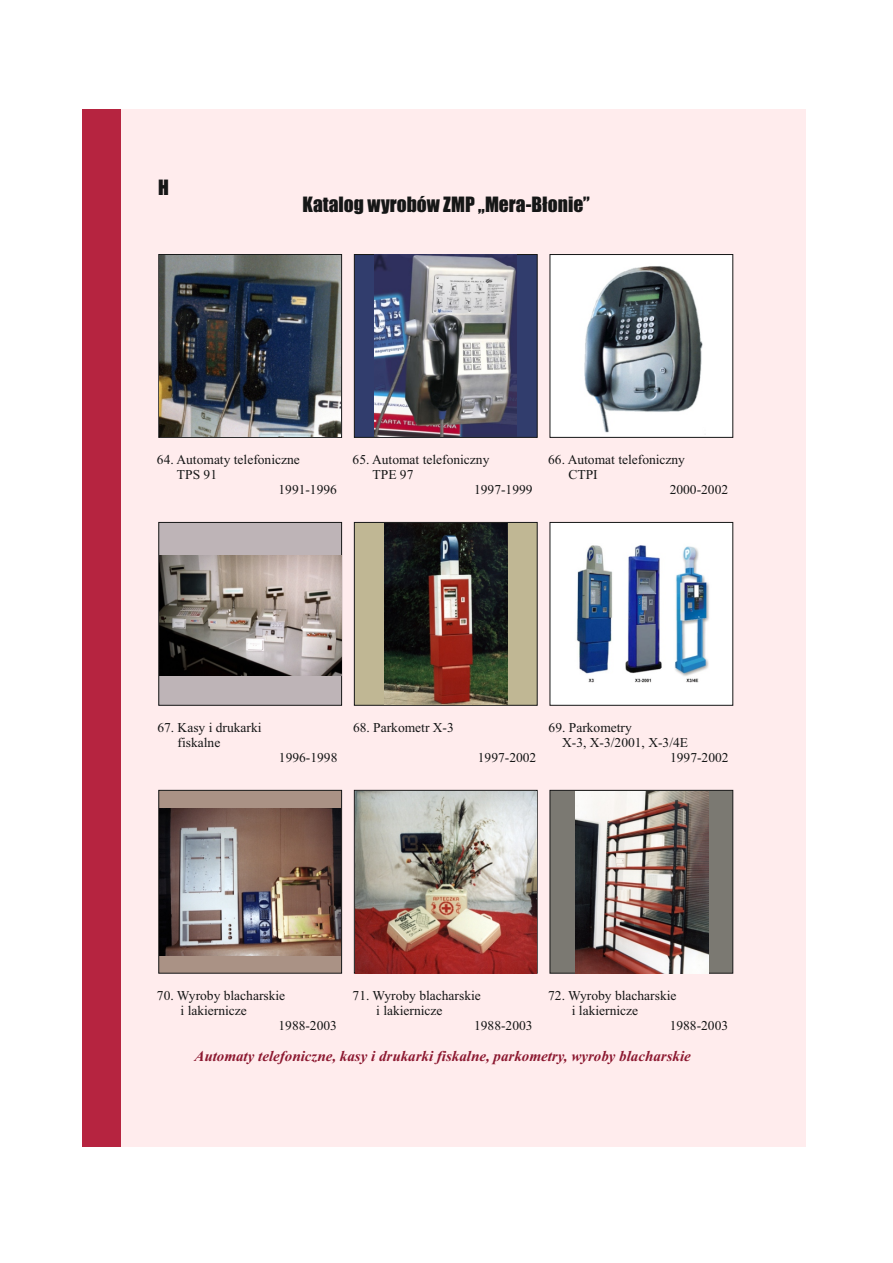
<style>
.page{position:relative;width:893px;height:1263px;background:#fff}
.page>*{position:absolute;margin:0;border:0;box-sizing:border-box;transform-origin:0 0}
.t1{font:19.5px "Impact";color:#151616}
.t2{font:italic 700 15px "Times New Roman";color:#8c1830}
.t3{font:13.5px/15px "Times New Roman";color:#151616}
</style>
<div class="page">
<div style="left:83px;top:110px;width:723px;height:1037px;background:#ffeced"></div>
<div style="left:83px;top:110px;width:38px;height:1037px;background:#b62440"></div>
<svg style="left:549px;top:789px;width:185px;height:185px"></svg>
<svg style="left:549px;top:522px;width:185px;height:184px"></svg>
<svg style="left:353px;top:522px;width:185px;height:184px"></svg>
<svg style="left:158px;top:522px;width:184px;height:184px"></svg>
<svg style="left:549px;top:254px;width:185px;height:184px"></svg>
<svg style="left:353px;top:254px;width:185px;height:184px"></svg>
<svg style="left:158px;top:254px;width:184px;height:184px"></svg>
<svg style="left:353px;top:789px;width:185px;height:185px"></svg>
<svg style="left:158px;top:789px;width:184px;height:185px"></svg>
<img style="left:160px;top:255px;width:181px;height:181px">
<img style="left:375px;top:255px;width:141px;height:181px">
<img style="left:572px;top:258px;width:145px;height:177px">
<img style="left:159px;top:555px;width:182px;height:120px">
<img style="left:384px;top:523px;width:123px;height:182px">
<img style="left:553px;top:526px;width:179px;height:172px">
<img style="left:160px;top:808px;width:181px;height:148px">
<img style="left:355px;top:791px;width:181px;height:182px">
<img style="left:575px;top:791px;width:133px;height:182px">
<h1 class="t1" style="left:158px;top:180px;width:12px">H</h1>
<h1 class="t1" style="left:303px;top:197px;width:289px">Katalog wyrobów ZMP „Mera-Błonie”</h1>
<p class="t3" style="left:157px;top:454px;width:144px">64. Automaty telefoniczne</p>
<p class="t3" style="left:177px;top:468px;width:42px">TPS 91</p>
<p class="t3" style="left:278px;top:483px;width:60px">1991-1996</p>
<p class="t3" style="left:353px;top:454px;width:138px">65. Automat telefoniczny</p>
<p class="t3" style="left:373px;top:468px;width:42px">TPE 97</p>
<p class="t3" style="left:474px;top:483px;width:60px">1997-1999</p>
<p class="t3" style="left:548px;top:454px;width:138px">66. Automat telefoniczny</p>
<p class="t3" style="left:568px;top:468px;width:31px">CTPI</p>
<p class="t3" style="left:670px;top:483px;width:60px">2000-2002</p>
<p class="t3" style="left:178px;top:721px;width:85px;text-indent:-20px">67. Kasy i drukarki fiskalne</p>
<p class="t3" style="left:279px;top:751px;width:60px">1996-1998</p>
<p class="t3" style="left:353px;top:721px;width:102px">68. Parkometr X-3</p>
<p class="t3" style="left:478px;top:751px;width:60px">1997-2002</p>
<p class="t3" style="left:549px;top:721px;width:85px">69. Parkometry</p>
<p class="t3" style="left:562px;top:736px;width:127px">X-3, X-3/2001, X-3/4E</p>
<p class="t3" style="left:670px;top:751px;width:60px">1997-2002</p>
<p class="t3" style="left:157px;top:989px;width:130px">70. Wyroby blacharskie</p>
<p class="t3" style="left:181px;top:1004px;width:68px">i lakiernicze</p>
<p class="t3" style="left:278px;top:1019px;width:60px">1988-2003</p>
<p class="t3" style="left:548px;top:989px;width:130px">72. Wyroby blacharskie</p>
<p class="t3" style="left:572px;top:1004px;width:68px">i lakiernicze</p>
<p class="t3" style="left:670px;top:1019px;width:60px">1988-2003</p>
<p class="t2" style="left:194px;top:1051px;width:498px">Automaty telefoniczne, kasy i drukarki fiskalne, parkometry, wyroby blacharskie</p>
<p class="t3" style="left:353px;top:989px;width:130px">71. Wyroby blacharskie</p>
<p class="t3" style="left:376px;top:1004px;width:68px">i lakiernicze</p>
<p class="t3" style="left:474px;top:1019px;width:60px">1988-2003</p>
</div>
